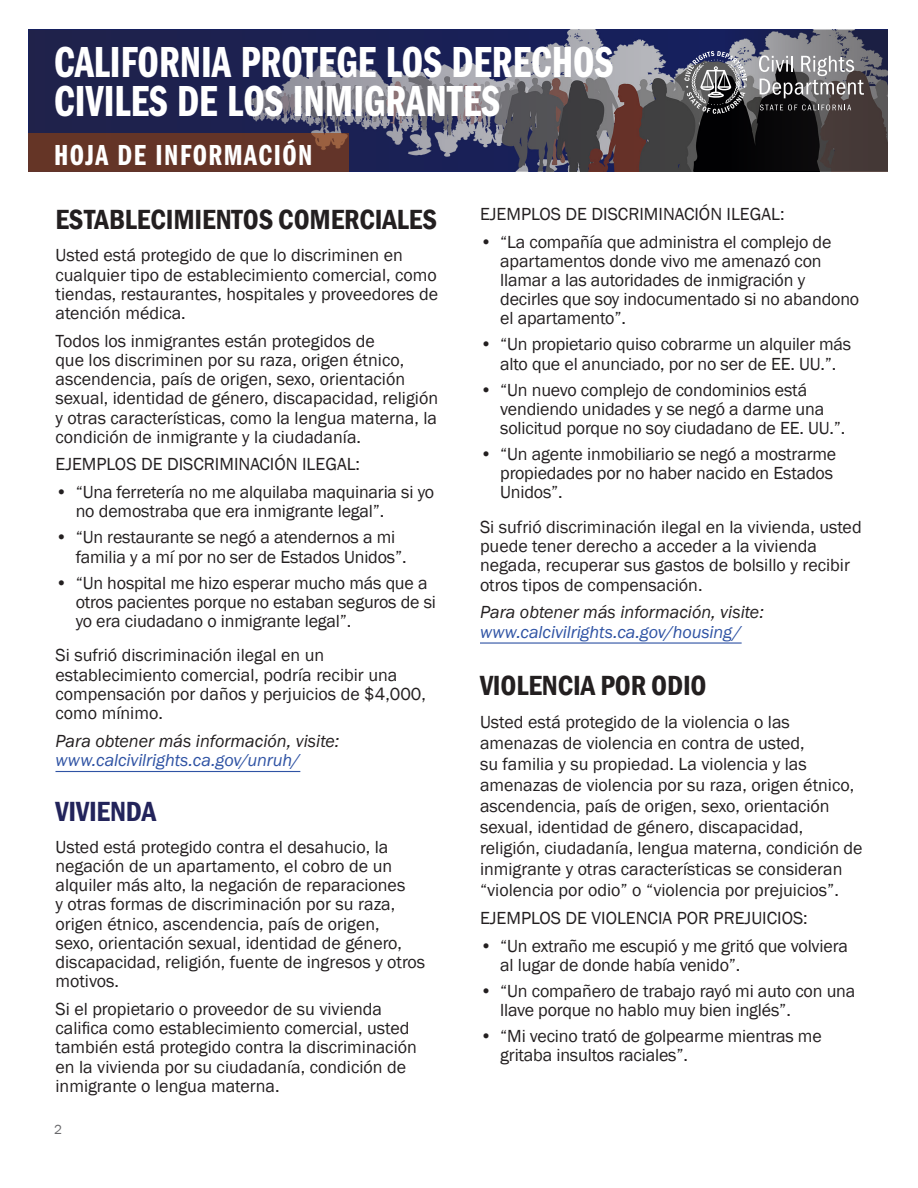
<style>
.page{position:relative;width:918px;height:1188px;background:#fff}
.page>*{position:absolute;margin:0;border:0;box-sizing:border-box;transform-origin:0 0}
.t1{font:45px/39px "Franklin Gothic LT Pro Dm Cm";color:#fff}
.t2{font:30px "Franklin Gothic LT Pro Dm Cm";letter-spacing:.05em;color:#fff}
.t3{font:600 condensed 28.5px "Franklin Gothic";letter-spacing:-.005em;color:#231f20}
.t4{font:600 condensed 28.5px "Franklin Gothic";letter-spacing:-.005em;color:#23245b}
.t5{font:18px/19.2px "Franklin Gothic";color:#231f20}
.t6{font:18px/19.5px "Franklin Gothic URW Boo Ita";letter-spacing:-.01em;color:#2f53a4}
.t7{font:italic 18px/19.5px "Franklin Gothic";color:#231f20}
.t8{font:13.5px "Franklin Gothic";color:#69696c}
.s1{font-family:"Franklin Gothic URW Boo Ita";font-style:normal;color:#2f53a4}
.s2{font-family:"Franklin Gothic";font-style:italic;color:#231f20}
</style>
<div class="page">
<img style="left:348px;top:30px;width:540px;height:142px">
<svg style="left:725px;top:30px;width:163px;height:141px;background:#3a373d"></svg>
<svg style="left:29px;top:30px;width:670px;height:141px;background:#444562"></svg>
<svg style="left:759px;top:55px;width:105px;height:43px;background:#878586"></svg>
<svg style="left:760px;top:105px;width:91px;height:5px"></svg>
<svg style="left:684px;top:51px;width:63px;height:63px;background:#6a6b73"></svg>
<div style="left:28px;top:133px;width:320px;height:39px;background:#643427"></div>
<hr style="left:56px;top:771px;width:244px;height:1px;background:#2f53a4">
<hr style="left:480px;top:642px;width:262px;height:2px;background:#2f53a4">
<h1 class="t1" style="left:54px;top:44px;width:561px">CALIFORNIA PROTEGE LOS DERECHOS<br>CIVILES DE LOS INMIGRANTES</h1>
<h2 class="t2" style="left:54px;top:139px;width:260px">HOJA DE INFORMACIÓN</h2>
<h2 class="t3" style="left:56px;top:201px;width:383px">ESTABLECIMIENTOS COMERCIALES</h2>
<p class="t5" style="left:56px;top:246px;width:384px">Usted está protegido de que lo discriminen en cualquier tipo de establecimiento comercial, como tiendas, restaurantes, hospitales y proveedores de atención médica.</p>
<p class="t5" style="left:56px;top:332px;width:384px">Todos los inmigrantes están protegidos de<br>que los discriminen por su raza, origen étnico, ascendencia, país de origen, sexo, orientación sexual, identidad de género, discapacidad, religión y otras características, como la lengua materna, la condición de inmigrante y la ciudadanía.</p>
<p class="t5" style="left:56px;top:455px;width:306px">EJEMPLOS DE DISCRIMINACIÓN ILEGAL:</p>
<p class="t5" style="left:76px;top:483px;width:360px;text-indent:-20px">• “Una ferretería no me alquilaba maquinaria si yo no demostraba que era inmigrante legal”.</p>
<p class="t5" style="left:76px;top:528px;width:332px;text-indent:-20px">• “Un restaurante se negó a atendernos a mi familia y a mí por no ser de Estados Unidos”.</p>
<p class="t5" style="left:76px;top:573px;width:362px;text-indent:-20px">• “Un hospital me hizo esperar mucho más que a otros pacientes porque no estaban seguros de si yo era ciudadano o inmigrante legal”.</p>
<p class="t5" style="left:56px;top:646px;width:372px">Si sufrió discriminación ilegal en un establecimiento comercial, podría recibir una compensación por daños y perjuicios de $4,000, como mínimo.</p>
<p class="t7" style="left:56px;top:731px;width:285px">Para obtener más información, visite: <span class="s1">www.calcivilrights.ca.gov/unruh/</span></p>
<h2 class="t4" style="left:56px;top:792px;width:102px">VIVIENDA</h2>
<p class="t5" style="left:56px;top:838px;width:371px">Usted está protegido contra el desahucio, la negación de un apartamento, el cobro de un alquiler más alto, la negación de reparaciones<br>y otras formas de discriminación por su raza, origen étnico, ascendencia, país de origen,<br>sexo, orientación sexual, identidad de género, discapacidad, religión, fuente de ingresos y otros motivos.</p>
<p class="t5" style="left:56px;top:1000px;width:363px">Si el propietario o proveedor de su vivienda califica como establecimiento comercial, usted también está protegido contra la discriminación en la vivienda por su ciudadanía, condición de inmigrante o lengua materna.</p>
<p class="t8" style="left:54px;top:1121px;width:9px">2</p>
<p class="t5" style="left:480px;top:205px;width:306px">EJEMPLOS DE DISCRIMINACIÓN ILEGAL:</p>
<p class="t5" style="left:500px;top:232px;width:361px;text-indent:-20px">• “La compañía que administra el complejo de apartamentos donde vivo me amenazó con llamar a las autoridades de inmigración y decirles que soy indocumentado si no abandono el apartamento”.</p>
<p class="t5" style="left:480px;top:335px;width:373px;text-align:center">• “Un propietario quiso cobrarme un alquiler más alto que el anunciado, por no ser de EE. UU.”.</p>
<p class="t5" style="left:500px;top:380px;width:347px;text-indent:-20px">• “Un nuevo complejo de condominios está vendiendo unidades y se negó a darme una solicitud porque no soy ciudadano de EE. UU.”.</p>
<p class="t5" style="left:500px;top:445px;width:338px;text-indent:-20px">• “Un agente inmobiliario se negó a mostrarme propiedades por no haber nacido en Estados<br>Unidos”.</p>
<p class="t5" style="left:480px;top:518px;width:383px">Si sufrió discriminación ilegal en la vivienda, usted puede tener derecho a acceder a la vivienda negada, recuperar sus gastos de bolsillo y recibir otros tipos de compensación.</p>
<p class="t6" style="left:480px;top:602px;width:285px"><span class="s2">Para obtener más información, visite: </span>www.calcivilrights.ca.gov/housing/</p>
<h2 class="t3" style="left:480px;top:666px;width:228px">VIOLENCIA POR ODIO</h2>
<p class="t5" style="left:480px;top:712px;width:384px;line-height:21px">Usted está protegido de la violencia o las amenazas de violencia en contra de usted,<br>su familia y su propiedad. La violencia y las amenazas de violencia por su raza, origen étnico, ascendencia, país de origen, sexo, orientación sexual, identidad de género, discapacidad, religión, ciudadanía, lengua materna, condición de inmigrante y otras características se consideran “violencia por odio” o “violencia por prejuicios”.</p>
<p class="t5" style="left:480px;top:909px;width:329px">EJEMPLOS DE VIOLENCIA POR PREJUICIOS:</p>
<p class="t5" style="left:500px;top:937px;width:349px;text-indent:-20px">• “Un extraño me escupió y me gritó que volviera al lugar de donde había venido”.</p>
<p class="t5" style="left:500px;top:982px;width:357px;text-indent:-20px">• “Un compañero de trabajo rayó mi auto con una llave porque no hablo muy bien inglés”.</p>
<p class="t5" style="left:500px;top:1027px;width:323px;text-indent:-20px">• “Mi vecino trató de golpearme mientras me gritaba insultos raciales”.</p>
</div>
